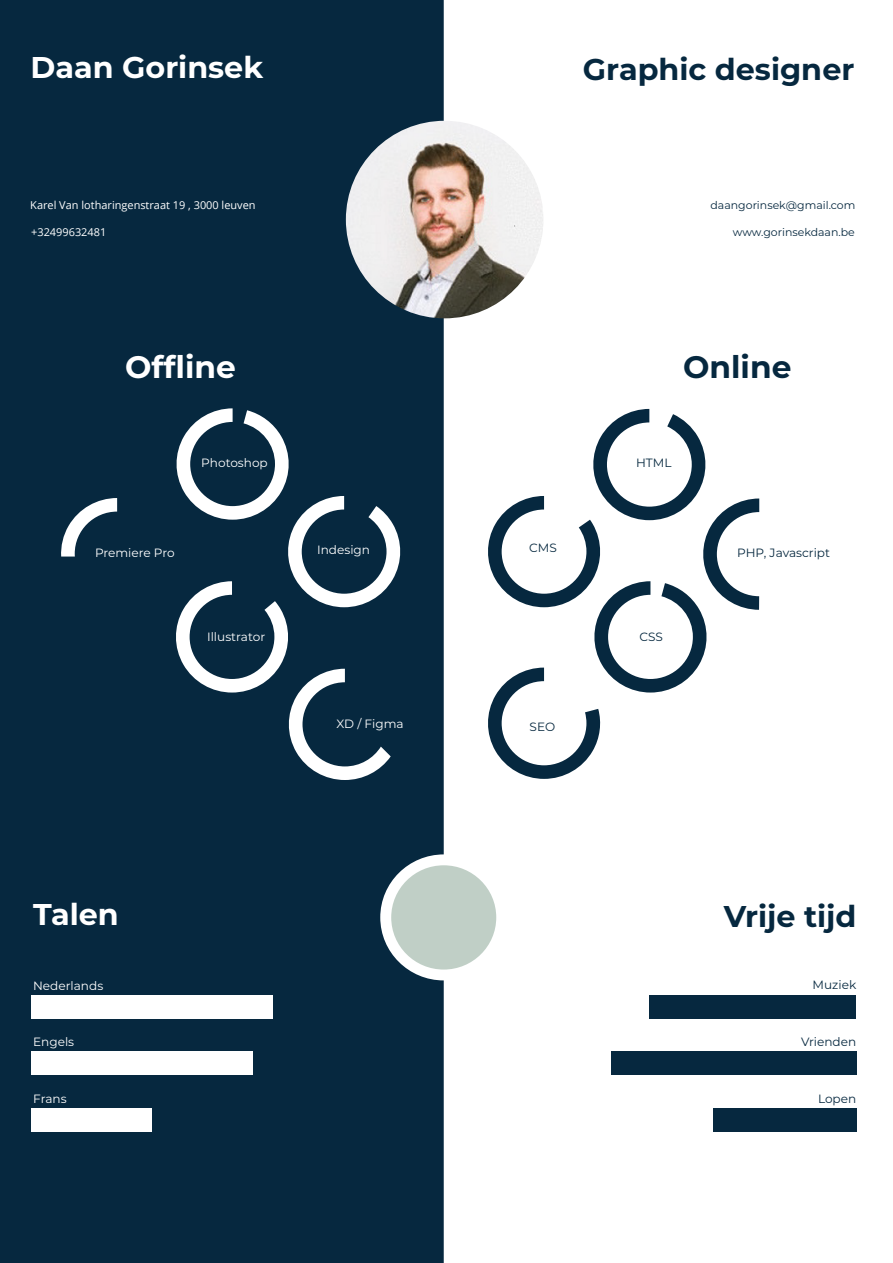
<style>
.page{position:relative;width:893px;height:1263px;background:#fff}
.page>*{position:absolute;margin:0;border:0;box-sizing:border-box;transform-origin:0 0}
.t1{font:700 31.05px "Montserrat";color:#fff}
.t2{font:700 31.05px "Montserrat";color:#06283f}
.t3{font:700 30px "Montserrat";color:#06283f}
.t4{font:700 30px "Montserrat";color:#fff}
.t5{font:12px "Montserrat";color:#fff}
.t6{font:12px "Montserrat";color:#06283f}
.t7{font:10.8px "Open Sans";color:#fff}
.t8{font:10.8px "Montserrat";color:#06283f}
</style>
<div class="page">
<div style="left:391px;top:865px;width:105px;height:104px;background:#c0cfc6;border-radius:50%"></div>
<div style="left:0;top:0;width:444px;height:1263px;background:#06283f"></div>
<div style="left:649px;top:995px;width:207px;height:24px;background:#06283f"></div>
<div style="left:611px;top:1051px;width:245px;height:24px;background:#06283f"></div>
<div style="left:713px;top:1108px;width:143px;height:24px;background:#06283f"></div>
<div style="left:31px;top:995px;width:242px;height:24px;background:#fff"></div>
<div style="left:31px;top:1051px;width:222px;height:24px;background:#fff"></div>
<div style="left:31px;top:1108px;width:121px;height:24px;background:#fff"></div>
<svg style="left:488px;top:409px;width:271px;height:370px"></svg>
<img style="left:346px;top:121px;width:197px;height:197px;border-radius:99px">
<svg style="left:173px;top:408px;width:230px;height:372px"></svg>
<svg style="left:61px;top:498px;width:56px;height:58px"></svg>
<h2 class="t4" style="left:31px;top:45px;width:234px">Daan Gorinsek</h2>
<p class="t7" style="left:30px;top:198px;width:227px">Karel Van lotharingenstraat 19 , 3000 leuven</p>
<p class="t7" style="left:31px;top:224px;width:77px">+32499632481</p>
<h2 class="t3" style="left:583px;top:48px;width:273px">Graphic designer</h2>
<p class="t8" style="left:710px;top:198px;width:146px">daangorinsek@gmail.com</p>
<p class="t8" style="left:733px;top:225px;width:124px">www.gorinsekdaan.be</p>
<h1 class="t1" style="left:125px;top:344px;width:113px">Offline</h1>
<h1 class="t2" style="left:683px;top:344px;width:110px">Online</h1>
<p class="t5" style="left:201px;top:455px;width:68px">Photoshop</p>
<p class="t6" style="left:636px;top:455px;width:37px">HTML</p>
<p class="t6" style="left:529px;top:539px;width:29px">CMS</p>
<p class="t5" style="left:317px;top:542px;width:54px">Indesign</p>
<p class="t5" style="left:95px;top:544px;width:81px">Premiere Pro</p>
<p class="t6" style="left:737px;top:545px;width:94px">PHP, Javascript</p>
<p class="t5" style="left:207px;top:629px;width:60px">Illustrator</p>
<p class="t5" style="left:337px;top:715px;width:69px">XD / Figma</p>
<p class="t6" style="left:530px;top:719px;width:27px">SEO</p>
<p class="t6" style="left:639px;top:629px;width:25px">CSS</p>
<h2 class="t4" style="left:33px;top:893px;width:87px">Talen</h2>
<h2 class="t3" style="left:724px;top:894px;width:134px">Vrije tijd</h2>
<p class="t5" style="left:33px;top:977px;width:72px">Nederlands</p>
<p class="t6" style="left:813px;top:977px;width:45px">Muziek</p>
<p class="t5" style="left:33px;top:1034px;width:43px">Engels</p>
<p class="t6" style="left:801px;top:1033px;width:57px">Vrienden</p>
<p class="t5" style="left:33px;top:1091px;width:35px">Frans</p>
<p class="t6" style="left:818px;top:1090px;width:40px">Lopen</p>
</div>
